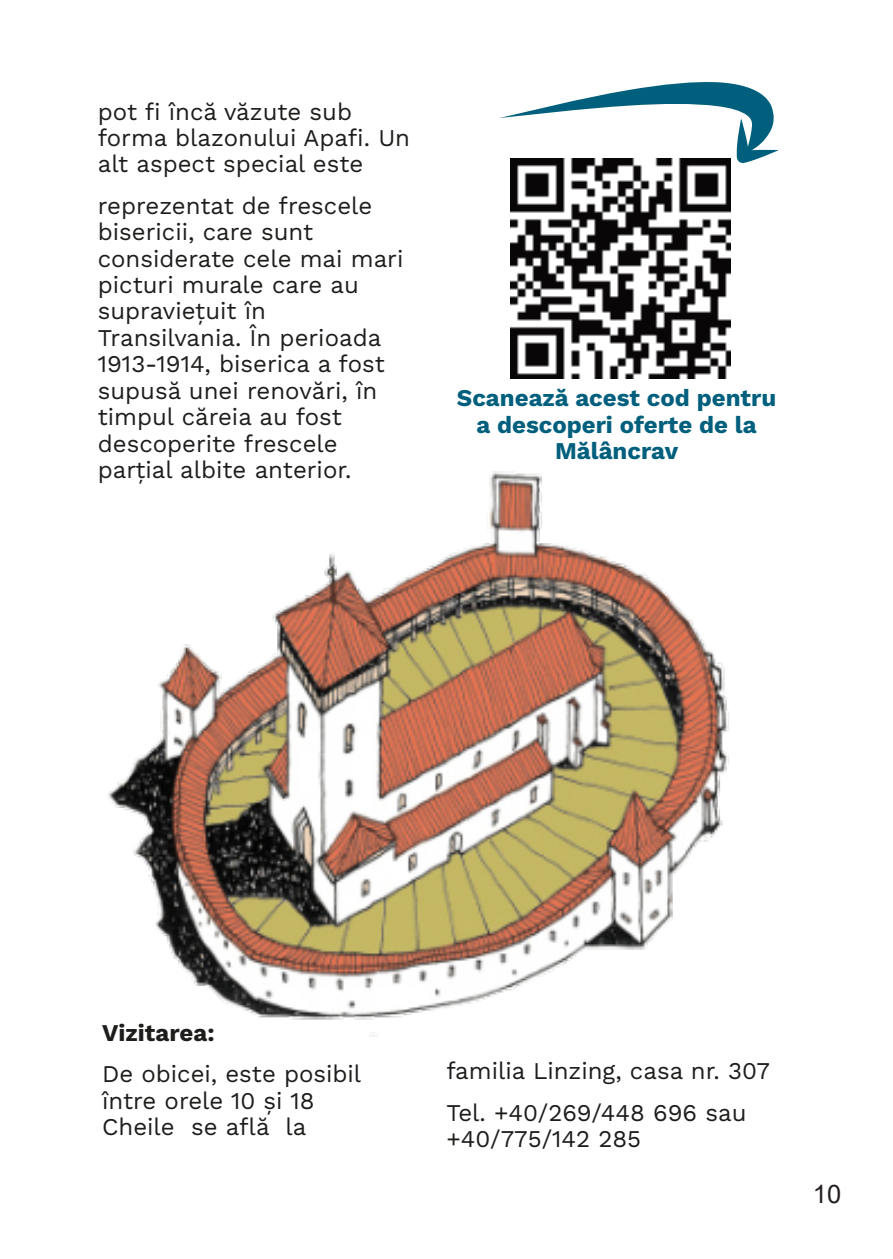
<style>
.page{position:relative;width:893px;height:1259px;background:#fff}
.page>*{position:absolute;margin:0;border:0;box-sizing:border-box;transform-origin:0 0}
.t1{font:25.5px "Arial";color:#231e1e}
.t2{font:24px/26.4px "Work Sans";color:#1d1d1b}
.t3{font:700 24px/26.4px "Work Sans";color:#005f7d;text-align:center}
.t4{font:700 24px "Work Sans";color:#1d1d1b}
</style>
<div class="page">
<img style="left:108px;top:471px;width:621px;height:565px">
<svg style="left:500px;top:82px;width:279px;height:81px"></svg>
<img style="left:510px;top:158px;width:220px;height:221px">
<p class="t2" style="left:98px;top:98px;width:314px">pot fi încă văzute sub forma blazonului Apafi. Un alt aspect special este</p>
<p class="t2" style="left:98px;top:192px;width:307px">reprezentat de frescele bisericii, care sunt considerate cele mai mari picturi murale care au supraviețuit în<br>Transilvania. În perioada<br>1913-1914, biserica a fost supusă unei renovări, în timpul căreia au fost descoperite frescele parțial albite anterior.</p>
<p class="t3" style="left:457px;top:385px;width:321px">Scanează acest cod pentru a descoperi oferte de la<br>Mălâncrav</p>
<p class="t4" style="left:102px;top:1018px;width:114px">Vizitarea:</p>
<p class="t2" style="left:102px;top:1060px;width:261px">De obicei, este posibil între orele 10 și 18<br>Cheile se află la</p>
<p class="t2" style="left:446px;top:1050px;width:325px;line-height:41.4px">familia Linzing, casa nr. 307<br>Tel. +40/269/448 696 sau</p>
<p class="t2" style="left:446px;top:1125px;width:196px">+40/775/142 285</p>
<p class="t1" style="left:813px;top:1184px;width:30px">10</p>
</div>
